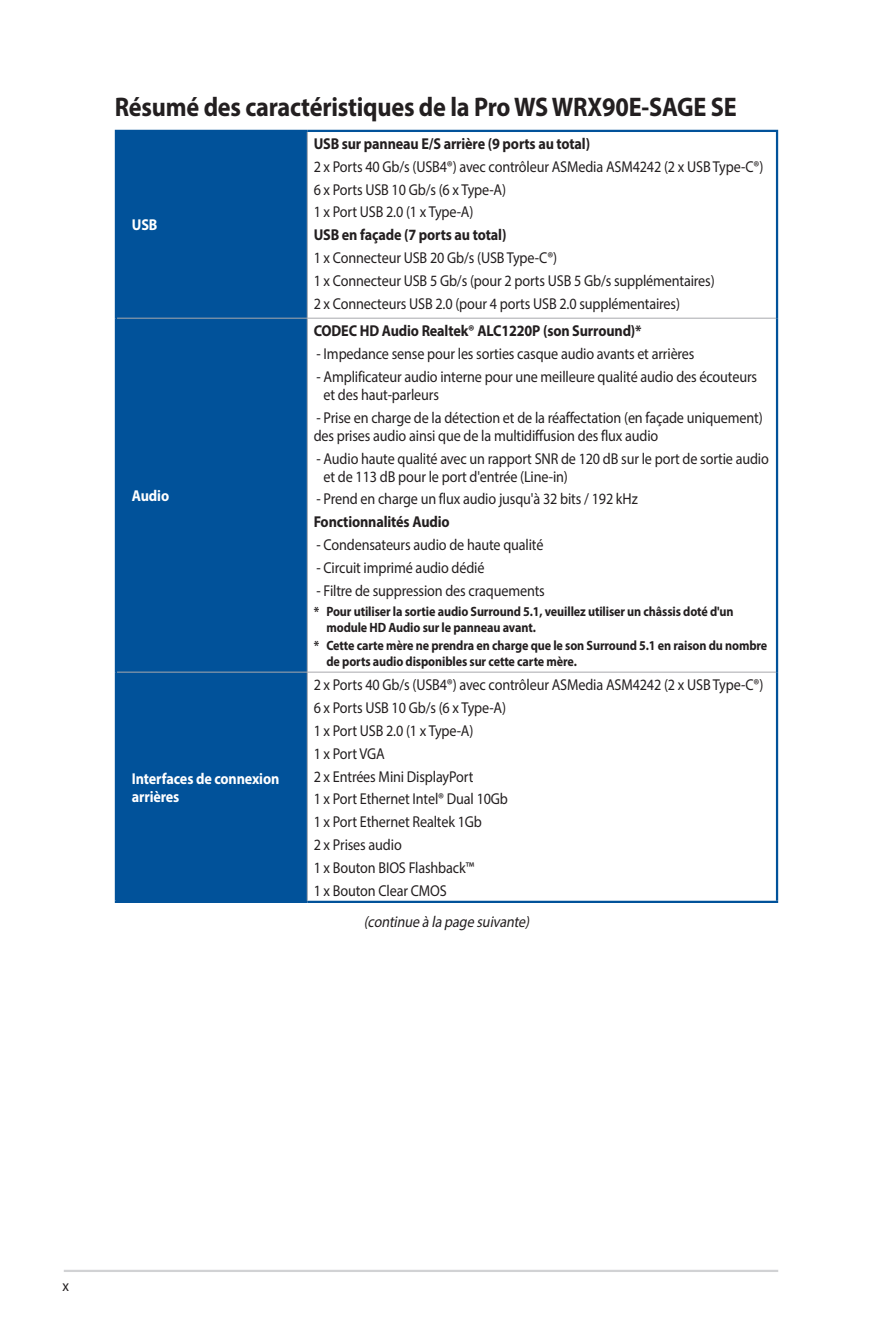
<style>
.page{position:relative;width:893px;height:1340px;background:#fff}
.page>*{position:absolute;margin:0;border:0;box-sizing:border-box;transform-origin:0 0}
.t1{font:700 27px "Myriad Pro";letter-spacing:-.01em;color:#231f20;scale:.9 1}
.t2{font:15.75px/22.7px "Myriad Pro";letter-spacing:-.01em;color:#231f20;scale:.9 1}
.t3{font:700 15.75px "Myriad Pro";letter-spacing:-.01em;color:#231f20;scale:.9 1}
.t4{font:700 15.75px/18px "Myriad Pro";letter-spacing:-.01em;color:#fff;scale:.9 1}
.t5{font:italic 15.75px "Myriad Pro";color:#231f20;scale:.9 1}
.t6{font:700 13.5px/15.8px "Myriad Pro";letter-spacing:-.01em;color:#231f20;scale:.9 1}
</style>
<div class="page">
<hr style="left:64px;top:1269px;width:714px;height:2px;background:#d1d2d4">
<div style="left:117px;top:132px;width:190px;height:768px;background:#01529a"></div>
<hr style="left:115px;top:130px;width:192px;height:2px;background:#01529a">
<hr style="left:115px;top:132px;width:2px;height:186px;background:#01529a">
<hr style="left:307px;top:130px;width:471px;height:2px;background:#01529a">
<hr style="left:776px;top:132px;width:2px;height:186px;background:#01529a">
<hr style="left:115px;top:318px;width:2px;height:354px;background:#01529a">
<hr style="left:776px;top:318px;width:2px;height:354px;background:#01529a">
<hr style="left:115px;top:672px;width:2px;height:228px;background:#01529a">
<hr style="left:776px;top:672px;width:2px;height:228px;background:#01529a">
<hr style="left:115px;top:900px;width:192px;height:3px;background:#01529a">
<hr style="left:307px;top:900px;width:471px;height:3px;background:#01529a">
<hr style="left:307px;top:132px;width:1px;height:186px;background:#a8a9ad">
<hr style="left:117px;top:318px;width:190px;height:1px;background:#a8a9ad">
<hr style="left:307px;top:318px;width:469px;height:1px;background:#a8a9ad">
<hr style="left:307px;top:318px;width:1px;height:354px;background:#a8a9ad">
<hr style="left:117px;top:671px;width:190px;height:1px;background:#a8a9ad">
<hr style="left:307px;top:671px;width:469px;height:1px;background:#a8a9ad">
<hr style="left:307px;top:672px;width:1px;height:228px;background:#a8a9ad">
<h1 class="t1" style="left:115px;top:89px;width:692px">Résumé des caractéristiques de la Pro WS WRX90E-SAGE SE</h1>
<p class="t4" style="left:132px;top:216px;width:30px">USB</p>
<p class="t4" style="left:132px;top:486px;width:43px">Audio</p>
<p class="t4" style="left:132px;top:769px;width:165px">Interfaces de connexion arrières</p>
<p class="t3" style="left:314px;top:133px;width:309px">USB sur panneau E/S arrière (9 ports au total)</p>
<p class="t2" style="left:314px;top:155px;width:501px">2 x Ports 40 Gb/s (USB4®) avec contrôleur ASMedia ASM4242 (2 x USB Type-C®)<br>6 x Ports USB 10 Gb/s (6 x Type-A)<br>1 x Port USB 2.0 (1 x Type-A)</p>
<p class="t3" style="left:314px;top:225px;width:216px">USB en façade (7 ports au total)</p>
<p class="t2" style="left:314px;top:246px;width:447px">1 x Connecteur USB 20 Gb/s (USB Type-C®)<br>1 x Connecteur USB 5 Gb/s (pour 2 ports USB 5 Gb/s supplémentaires)<br>2 x Connecteurs USB 2.0 (pour 4 ports USB 2.0 supplémentaires)</p>
<p class="t3" style="left:314px;top:321px;width:366px">CODEC HD Audio Realtek® ALC1220P (son Surround)*</p>
<p class="t2" style="left:317px;top:342px;width:422px">- Impedance sense pour les sorties casque audio avants et arrières</p>
<p class="t2" style="left:324px;top:367px;width:483px;line-height:18px;text-indent:-7px">- Amplificateur audio interne pour une meilleure qualité audio des écouteurs et des haut-parleurs</p>
<p class="t2" style="left:314px;top:408px;width:500px;line-height:18px">- Prise en charge de la détection et de la réaffectation (en façade uniquement) des prises audio ainsi que de la multidiffusion des flux audio</p>
<p class="t2" style="left:324px;top:449px;width:496px;line-height:18px;text-indent:-7px">- Audio haute qualité avec un rapport SNR de 120 dB sur le port de sortie audio et de 113 dB pour le port d'entrée (Line-in)</p>
<p class="t2" style="left:317px;top:487px;width:358px">- Prend en charge un flux audio jusqu'à 32 bits / 192 kHz</p>
<p class="t3" style="left:314px;top:511px;width:153px">Fonctionnalités Audio</p>
<p class="t2" style="left:317px;top:533px;width:254px">- Condensateurs audio de haute qualité</p>
<p class="t2" style="left:317px;top:556px;width:188px">- Circuit imprimé audio dédié</p>
<p class="t2" style="left:317px;top:578px;width:255px">- Filtre de suppression des craquements</p>
<p class="t6" style="left:326px;top:603px;width:454px;text-indent:-13px">* Pour utiliser la sortie audio Surround 5.1, veuillez utiliser un châssis doté d'un module HD Audio sur le panneau avant.</p>
<p class="t6" style="left:326px;top:637px;width:491px;text-indent:-13px">* Cette carte mère ne prendra en charge que le son Surround 5.1 en raison du nombre de ports audio disponibles sur cette carte mère.</p>
<p class="t2" style="left:314px;top:673px;width:501px">2 x Ports 40 Gb/s (USB4®) avec contrôleur ASMedia ASM4242 (2 x USB Type-C®)<br>6 x Ports USB 10 Gb/s (6 x Type-A)<br>1 x Port USB 2.0 (1 x Type-A)<br>1 x Port VGA<br>2 x Entrées Mini DisplayPort<br>1 x Port Ethernet Intel® Dual 10Gb<br>1 x Port Ethernet Realtek 1Gb<br>2 x Prises audio<br>1 x Bouton BIOS Flashback™<br>1 x Bouton Clear CMOS</p>
<p class="t5" style="left:364px;top:912px;width:189px">(continue à la page suivante)</p>
<p class="t2" style="left:63px;top:1274px;width:9px">x</p>
</div>
